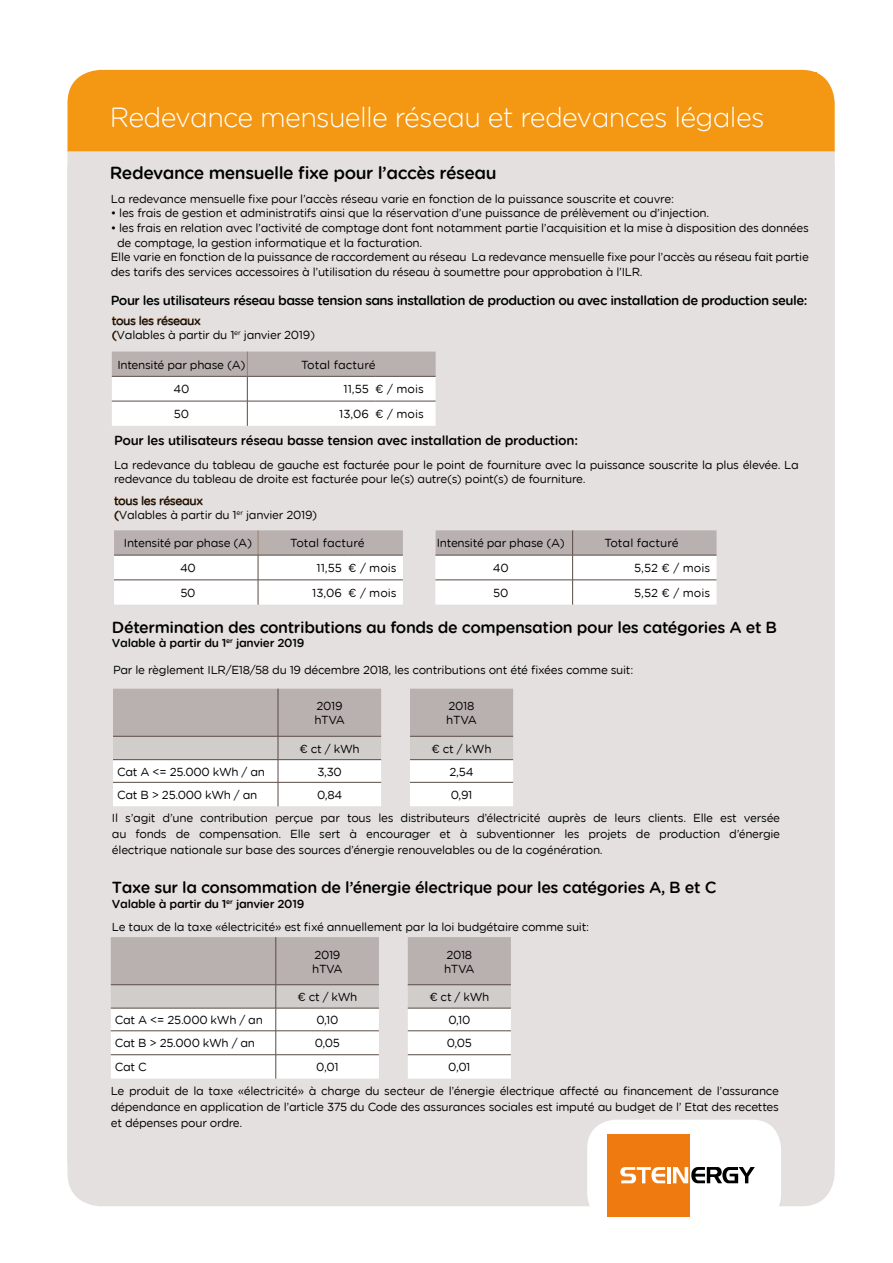
<style>
.page{position:relative;width:893px;height:1263px;background:#fff}
.page>*{position:absolute;margin:0;border:0;box-sizing:border-box;transform-origin:0 0}
.t1{font:27.6px "Gotham Rounded Light Enovos";letter-spacing:-.025em;color:#fff}
.t2{font:17.4px "Gotham Rounded Medium Enovos";letter-spacing:-.025em;color:#000}
.t3{font:16.05px "Gotham Rounded Medium Enovos";letter-spacing:-.025em;color:#000}
.t4{font:13.05px "Gotham Rounded Medium Enovos";letter-spacing:-.04em;color:#000}
.t5{font:11.7px/14px "Gotham Rounded Book Enovos";letter-spacing:-.025em;color:#000}
.t6{font:11.7px "Gotham Rounded Medium Enovos";letter-spacing:-.025em;color:#000}
.t7{font:11.7px "Gotham Rounded Book Enovos";color:#000}
</style>
<div class="page">
<svg style="left:67px;top:70px;width:768px;height:81px;background:#f49f24"></svg>
<div style="left:110px;top:72px;width:707px;height:82px;background:#f49712"></div>
<div style="left:67px;top:151px;width:768px;height:1042px;background:#e3e0df"></div>
<div style="left:587px;top:1120px;width:194px;height:103px;background:#fff;border-radius:29px"></div>
<div style="left:608px;top:1134px;width:82px;height:82px;background:#ef7b10"></div>
<svg style="left:620px;top:1167px;width:45px;height:16px"></svg>
<hr style="left:667px;top:1167px;width:4px;height:16px;background:#fff">
<svg style="left:673px;top:1167px;width:82px;height:16px"></svg>
<svg style="left:113px;top:689px;width:400px;height:117px"></svg>
<hr style="left:410px;top:782px;width:103px;height:1px;background:#584b44">
<hr style="left:113px;top:759px;width:165px;height:1px;background:#584b44">
<hr style="left:278px;top:759px;width:103px;height:1px;background:#584b44">
<hr style="left:410px;top:759px;width:103px;height:1px;background:#584b44">
<svg style="left:111px;top:937px;width:400px;height:142px"></svg>
<hr style="left:408px;top:1054px;width:103px;height:1px;background:#584b44">
<svg style="left:114px;top:495px;width:89px;height:27px;background:#d6cec9"></svg>
<svg style="left:114px;top:530px;width:602px;height:75px"></svg>
<hr style="left:258px;top:555px;width:90px;height:1px;background:#584b44">
<hr style="left:348px;top:555px;width:55px;height:1px;background:#584b44">
<hr style="left:435px;top:555px;width:138px;height:1px;background:#584b44">
<hr style="left:573px;top:555px;width:143px;height:1px;background:#584b44">
<svg style="left:112px;top:315px;width:324px;height:111px"></svg>
<h1 class="t1" style="left:110px;top:99px;width:656px">Redevance mensuelle réseau et redevances légales</h1>
<h2 class="t2" style="left:110px;top:160px;width:388px">Redevance mensuelle fixe pour l’accès réseau</h2>
<p class="t5" style="left:111px;top:191px;width:565px">La redevance mensuelle fixe pour l’accès réseau varie en fonction de la puissance souscrite et couvre:</p>
<p class="t5" style="left:111px;top:206px;width:600px">• les frais de gestion et administratifs ainsi que la réservation d’une puissance de prélèvement ou d’injection.</p>
<p class="t5" style="left:111px;top:220px;width:700px">• les frais en relation avec l’activité de comptage dont font notamment partie l’acquisition et la mise à disposition des données</p>
<p class="t5" style="left:117px;top:235px;width:307px">de comptage, la gestion informatique et la facturation.</p>
<p class="t5" style="left:111px;top:249px;width:700px">Elle varie en fonction de la puissance de raccordement au réseau La redevance mensuelle fixe pour l’accès au réseau fait partie</p>
<p class="t5" style="left:111px;top:264px;width:533px">des tarifs des services accessoires à l’utilisation du réseau à soumettre pour approbation à l’ILR.</p>
<p class="t4" style="left:111px;top:291px;width:698px">Pour les utilisateurs réseau basse tension sans installation de production ou avec installation de production seule:</p>
<p class="t5" style="left:112px;top:313px;width:205px;line-height:14.5px">tous les réseaux<br>(Valables à partir du 1<sup>er</sup> janvier 2019)</p>
<p class="t5" style="left:117px;top:357px;width:130px">Intensité par phase (A)</p>
<p class="t7" style="left:301px;top:356px;width:76px">Total facturé</p>
<p class="t5" style="left:174px;top:382px;width:17px">40</p>
<p class="t5" style="left:344px;top:382px;width:82px">11,55 € / mois</p>
<p class="t5" style="left:174px;top:407px;width:17px">50</p>
<p class="t5" style="left:339px;top:407px;width:86px">13,06 € / mois</p>
<p class="t4" style="left:114px;top:431px;width:465px">Pour les utilisateurs réseau basse tension avec installation de production:</p>
<p class="t5" style="left:114px;top:457px;width:686px;line-height:14.5px">La redevance du tableau de gauche est facturée pour le point de fourniture avec la puissance souscrite la plus élevée. La redevance du tableau de droite est facturée pour le(s) autre(s) point(s) de fourniture.</p>
<p class="t5" style="left:114px;top:493px;width:205px;line-height:14.5px">tous les réseaux<br>(Valables à partir du 1<sup>er</sup> janvier 2019)</p>
<p class="t5" style="left:124px;top:536px;width:130px">Intensité par phase (A)</p>
<p class="t7" style="left:290px;top:535px;width:76px">Total facturé</p>
<p class="t5" style="left:437px;top:536px;width:130px">Intensité par phase (A)</p>
<p class="t7" style="left:604px;top:535px;width:76px">Total facturé</p>
<p class="t5" style="left:180px;top:560px;width:17px">40</p>
<p class="t5" style="left:317px;top:560px;width:82px">11,55 € / mois</p>
<p class="t5" style="left:493px;top:560px;width:18px">40</p>
<p class="t5" style="left:634px;top:560px;width:78px">5,52 € / mois</p>
<p class="t5" style="left:180px;top:585px;width:17px">50</p>
<p class="t5" style="left:312px;top:585px;width:86px">13,06 € / mois</p>
<p class="t5" style="left:493px;top:585px;width:17px">50</p>
<p class="t5" style="left:634px;top:585px;width:78px">5,52 € / mois</p>
<h3 class="t3" style="left:112px;top:616px;width:667px">Détermination des contributions au fonds de compensation pour les catégories A et B</h3>
<p class="t6" style="left:112px;top:635px;width:194px">Valable à partir du 1<sup>er</sup> janvier 2019</p>
<p class="t5" style="left:113px;top:663px;width:522px">Par le règlement ILR/E18/58 du 19 décembre 2018, les contributions ont été fixées comme suit:</p>
<p class="t5" style="left:314px;top:698px;width:32px">2019 hTVA</p>
<p class="t5" style="left:446px;top:698px;width:32px">2018 hTVA</p>
<p class="t5" style="left:300px;top:741px;width:61px">€ ct / kWh</p>
<p class="t5" style="left:432px;top:741px;width:61px">€ ct / kWh</p>
<p class="t5" style="left:117px;top:764px;width:149px">Cat A &lt;= 25.000 kWh / an</p>
<p class="t5" style="left:317px;top:764px;width:26px">3,30</p>
<p class="t5" style="left:450px;top:764px;width:25px">2,54</p>
<p class="t5" style="left:117px;top:787px;width:142px">Cat B &gt; 25.000 kWh / an</p>
<p class="t5" style="left:317px;top:787px;width:27px">0,84</p>
<p class="t5" style="left:451px;top:787px;width:23px">0,91</p>
<p class="t5" style="left:112px;top:810px;width:670px;line-height:16px;text-align:justify">Il s’agit d’une contribution perçue par tous les distributeurs d’électricité auprès de leurs clients. Elle est versée au fonds de compensation. Elle sert à encourager et à subventionner les projets de production d’énergie électrique nationale sur base des sources d’énergie renouvelables ou de la cogénération.</p>
<h3 class="t3" style="left:112px;top:876px;width:606px">Taxe sur la consommation de l’énergie électrique pour les catégories A, B et C</h3>
<p class="t6" style="left:112px;top:895px;width:194px">Valable à partir du 1<sup>er</sup> janvier 2019</p>
<p class="t5" style="left:112px;top:919px;width:479px">Le taux de la taxe «électricité» est fixé annuellement par la loi budgétaire comme suit:</p>
<p class="t5" style="left:312px;top:947px;width:32px">2019 hTVA</p>
<p class="t5" style="left:444px;top:947px;width:32px">2018 hTVA</p>
<p class="t5" style="left:297px;top:989px;width:61px">€ ct / kWh</p>
<p class="t5" style="left:429px;top:989px;width:61px">€ ct / kWh</p>
<p class="t5" style="left:115px;top:1012px;width:149px">Cat A &lt;= 25.000 kWh / an</p>
<p class="t5" style="left:316px;top:1012px;width:23px">0,10</p>
<p class="t5" style="left:448px;top:1012px;width:23px">0,10</p>
<p class="t5" style="left:115px;top:1036px;width:142px">Cat B &gt; 25.000 kWh / an</p>
<p class="t5" style="left:315px;top:1036px;width:27px">0,05</p>
<p class="t5" style="left:447px;top:1036px;width:27px">0,05</p>
<p class="t5" style="left:115px;top:1060px;width:33px">Cat C</p>
<p class="t5" style="left:316px;top:1060px;width:24px">0,01</p>
<p class="t5" style="left:117px;top:878px;width:670px">and are inserted in a transparent fashion in your natural gas bill by Enovos Luxembourg S.A. Any subsequent changes</p>
<p class="t5" style="left:111px;top:1055px;width:670px;line-height:23.5px;text-indent:337px">0,01<br>Le produit de la taxe «électricité» à charge du secteur de l’énergie électrique affecté au financement de l’assurance</p>
<p class="t5" style="left:111px;top:1098px;width:670px;line-height:16px">dépendance en application de l’article 375 du Code des assurances sociales est imputé au budget de l’ Etat des recettes et dépenses pour ordre.</p>
</div>
